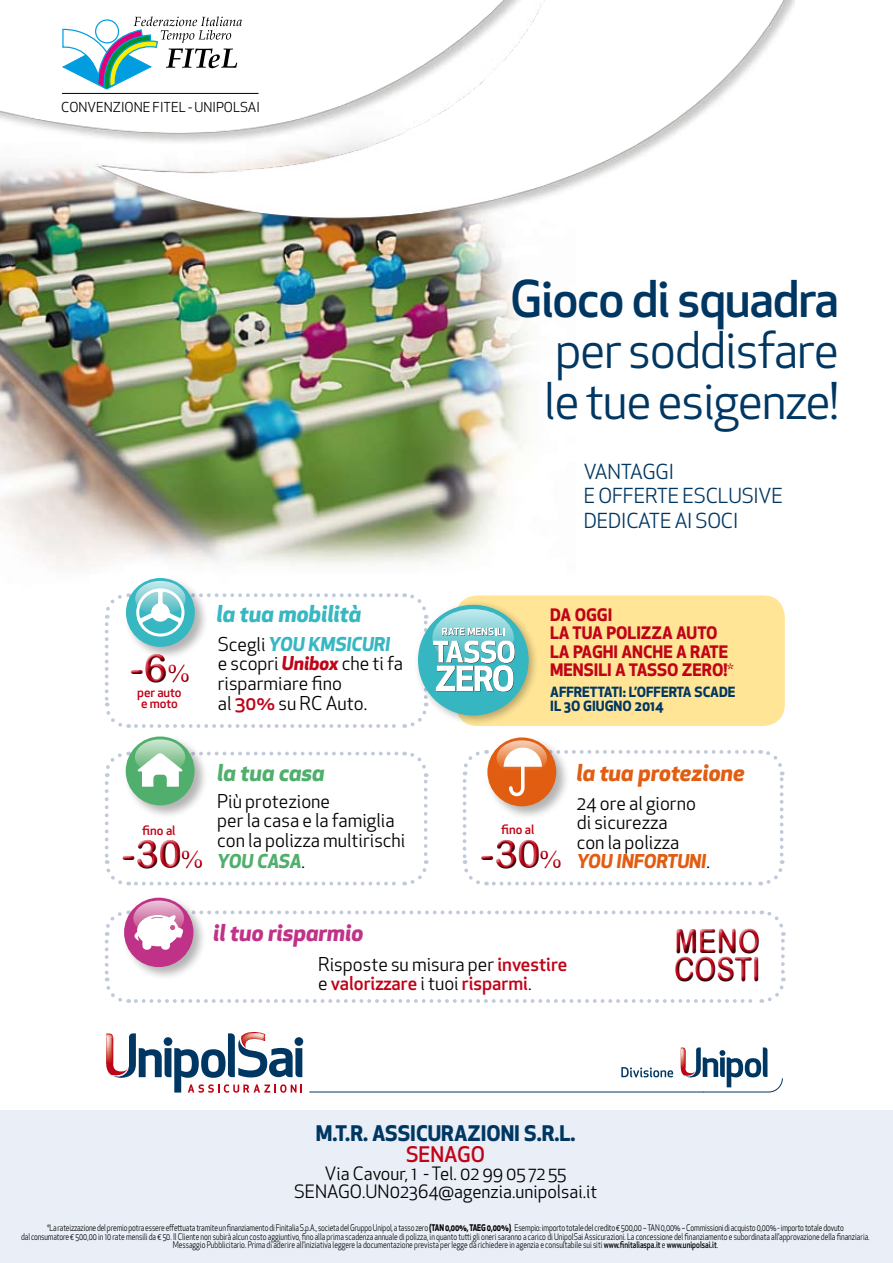
<style>
.page{position:relative;width:893px;height:1263px;background:#fff}
.page>*{position:absolute;margin:0;border:0;box-sizing:border-box;transform-origin:0 0}
.t1{font:49.5px/51px "Apex New";letter-spacing:-.025em;color:#003762}
.t2{font:500 49.5px "Apex New";letter-spacing:-.025em;color:#003762}
.t3{font:39.3px "Arial Rounded MT Bold";color:#c00418}
.t4{font:33.45px/27.9px "Arial Rounded MT Bold";letter-spacing:-.02em;color:#c00418;scale:.85 1}
.t5{font:italic 700 22.8px "Apex New";color:#e15d12}
.t6{font:italic 700 22.8px "Apex New";color:#bf3288}
.t7{font:italic 700 22.8px "Apex New";color:#37b7c1}
.t8{font:italic 700 22.8px "Apex New";color:#50af6c}
.t9{font:700 21px "Apex New";color:#003762}
.t10{font:500 21px "Apex New";color:#c00418}
.t11{font:20.25px/24.3px "Apex New";letter-spacing:-.01em;color:#003762}
.t12{font:18.6px/19.5px "Apex New";color:#000}
.t13{font:500 18.6px/19.5px "Apex New";color:#c00418}
.t14{font:italic 700 18.6px "Apex New";letter-spacing:-.02em;color:#50af6c}
.t15{font:18px/18px "Apex New";color:#000;text-align:center}
.t16{font:700 16.8px/18.3px "Apex New";color:#c00418}
.t17{font:700 13.8px/13.8px "Apex New";color:#003762}
.t18{font:13.5px "Apex New";color:#000}
.t19{font:500 12.75px/11.1px "Apex New";letter-spacing:-.01em;color:#c00418}
.t20{font:500 12.6px "Apex New";color:#c00418}
.t21{font:9px/8.2px "Apex New";color:#000;text-align:center;scale:.8 1}
.s1{font-size:24.6px}
.s2{font-weight:700;font-style:italic;color:#37b7c1}
.s3{font-weight:700;font-style:italic;color:#c00418}
.s4{font-weight:500;color:#c00418}
.s5{font-weight:400;font-style:normal;color:#000}
.s6{font-weight:400}
.s7{font-weight:700;font-style:italic;color:#e15d12}
.s8{font-weight:400;color:#000}
.s9{font-weight:700}
.s10{font-weight:500}
</style>
<div class="page">
<img style="left:0;top:239px;width:531px;height:327px">
<img style="left:0;top:0;width:794px;height:239px">
<div style="left:456px;top:595px;width:329px;height:131px;background:#ffe595;border-radius:22px"></div>
<svg style="left:462px;top:740px;width:323px;height:146px"></svg>
<svg style="left:104px;top:739px;width:325px;height:147px"></svg>
<div style="left:122px;top:895px;width:86px;height:86px;background:#000;opacity:.3"></div>
<svg style="left:104px;top:900px;width:682px;height:103px"></svg>
<div style="left:413px;top:599px;width:127px;height:127px;background:#000;opacity:.3"></div>
<div style="left:418px;top:605px;width:111px;height:110px;background:#35b6c0;border-radius:50%"></div>
<svg style="left:104px;top:581px;width:411px;height:147px"></svg>
<hr style="left:62px;top:93px;width:197px;height:1px;background:#000">
<svg style="left:62px;top:17px;width:180px;height:72px"></svg>
<div style="left:0;top:1111px;width:893px;height:152px;background:#e9eef7"></div>
<svg style="left:106px;top:1032px;width:196px;height:61px"></svg>
<svg style="left:309px;top:1047px;width:474px;height:46px"></svg>
<h3 class="t18" style="left:61px;top:99px;width:200px">CONVENZIONE FITEL - UNIPOLSAI</h3>
<h2 class="t3" style="left:130px;top:645px;width:61px">-6<span class="s1">%</span></h2>
<h3 class="t19" style="left:137px;top:687px;width:46px">per auto e moto</h3>
<h3 class="t7" style="left:217px;top:597px;width:146px">la tua mobilità</h3>
<h3 class="t12" style="left:218px;top:634px;width:187px">Scegli <span class="s2">YOU KMSICURI </span>e scopri <span class="s3">Unibox</span> che ti fa risparmiare fino<br>al <span class="s4">30%</span> su RC Auto.</h3>
<h3 class="t20" style="left:142px;top:822px;width:35px">fino al</h3>
<h2 class="t3" style="left:122px;top:831px;width:82px">-30<span class="s1">%</span></h2>
<h3 class="t8" style="left:217px;top:756px;width:109px">la tua casa</h3>
<h3 class="t12" style="left:217px;top:791px;width:190px">Più protezione<br>per la casa e la famiglia con la polizza multirischi</h3>
<h3 class="t14" style="left:217px;top:848px;width:89px">YOU CASA<span class="s5">.</span></h3>
<h1 class="t2" style="left:510px;top:266px;width:330px">Gioco di squadra</h1>
<h1 class="t1" style="left:544px;top:324px;width:297px">per soddisfare le tue esigenze!</h1>
<h3 class="t11" style="left:584px;top:460px;width:201px">VANTAGGI<br>E OFFERTE ESCLUSIVE<br>DEDICATE AI SOCI</h3>
<h3 class="t16" style="left:550px;top:605px;width:185px">DA OGGI<br>LA TUA POLIZZA AUTO<br>LA PAGHI ANCHE A RATE<br>MENSILI A TASSO ZERO!<span class="s6">*</span></h3>
<h3 class="t17" style="left:550px;top:685px;width:187px">AFFRETTATI: L’OFFERTA SCADE<br>IL 3O GIUGNO 2014</h3>
<h3 class="t20" style="left:501px;top:821px;width:35px">fino al</h3>
<h2 class="t3" style="left:481px;top:830px;width:82px">-30<span class="s1">%</span></h2>
<h3 class="t5" style="left:576px;top:757px;width:170px">la tua protezione</h3>
<h3 class="t12" style="left:577px;top:793px;width:135px">24 ore al giorno di sicurezza<br>con la polizza<br><span class="s7">YOU INFORTUNI</span>.</h3>
<h3 class="t6" style="left:213px;top:916px;width:152px">il tuo risparmio</h3>
<h3 class="t13" style="left:318px;top:954px;width:251px"><span class="s8">Risposte su misura per</span> investire <span class="s8">e</span> valorizzare <span class="s8">i tuoi</span> risparmi<span class="s8">.</span></h3>
<h3 class="t4" style="left:674px;top:927px;width:104px">MENO<br>COSTI</h3>
<h3 class="t9" style="left:316px;top:1118px;width:261px">M.T.R. ASSICURAZIONI S.R.L.</h3>
<h3 class="t10" style="left:406px;top:1140px;width:81px">SENAGO</h3>
<h3 class="t15" style="left:294px;top:1165px;width:305px">Via Cavour, 1 - Tel. 02 99 05 72 55<br>SENAGO.UN02364@agenzia.unipolsai.it</h3>
<p class="t21" style="left:21px;top:1224px;width:1062px">*La rateizzazione del premio potra essere effettuata tramite un finanziamento di Finitalia S.p.A., societa del Gruppo Unipol, a tasso zero <span class="s9">(TAN 0,00%, TAEG 0,00%)</span>. Esempio: importo totale del credito € 500,00 – TAN 0,00% – Commissioni di acquisto 0,00% - importo totale dovuto<br>dal consumatore € 500,00 in 10 rate mensili da € 50. Il Cliente non subirà alcun costo aggiuntivo, fino alla prima scadenza annuale di polizza, in quanto tutti gli oneri saranno a carico di UnipolSai Assicurazioni. La concessione del finanziamento e subordinata all’approvazione della finanziaria.<br>Messaggio Pubblicitario. Prima di aderire all’iniziativa leggere la documentazione prevista per legge da richiedere in agenzia e consultabile sui siti <span class="s10">www.finitaliaspa.it</span> e <span class="s10">www.unipolsai.it</span>.</p>
</div>
